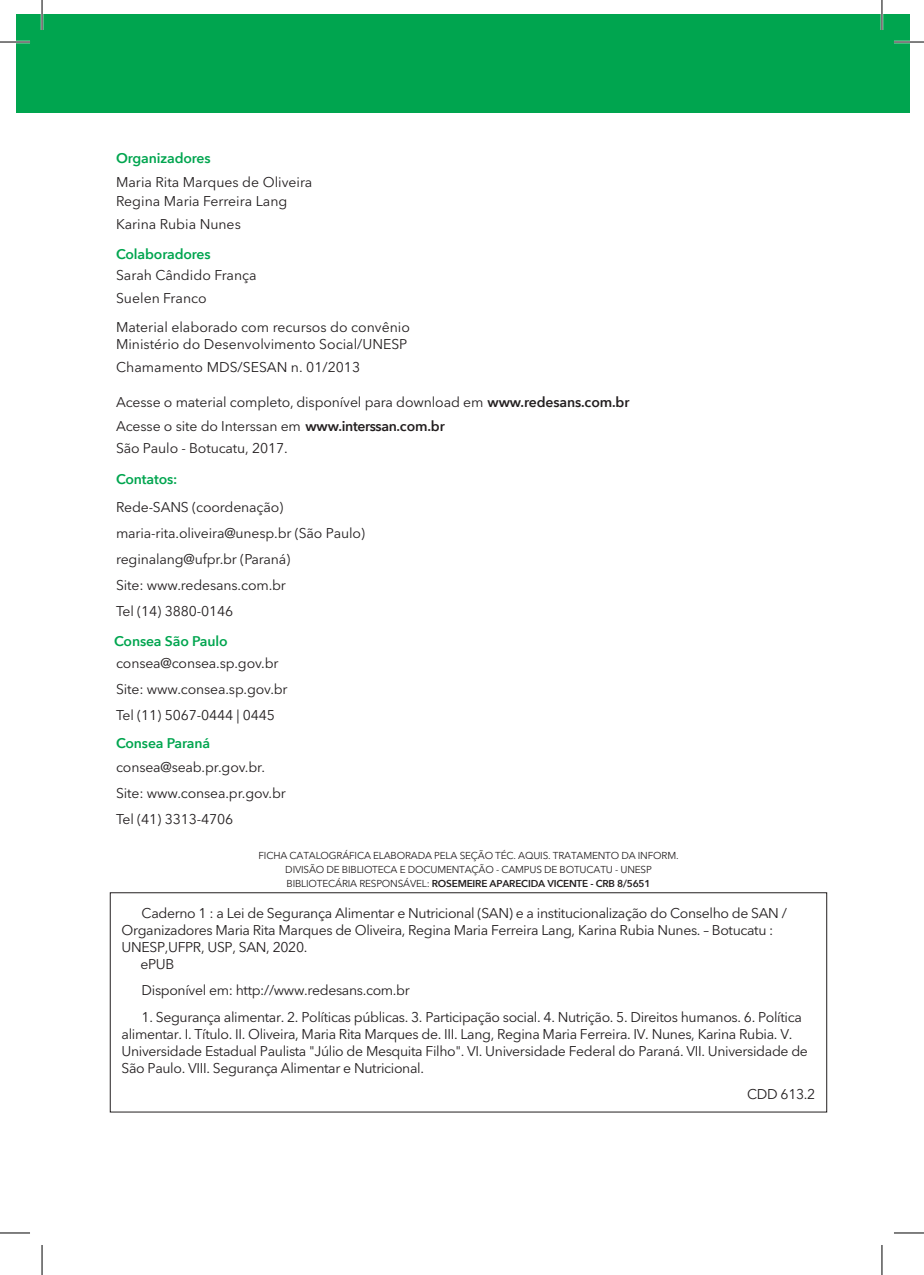
<style>
.page{position:relative;width:924px;height:1275px;background:#fff}
.page>*{position:absolute;margin:0;border:0;box-sizing:border-box;transform-origin:0 0}
.t1{font:14px/26px "Avenir Next LT Pro";letter-spacing:-.025em;color:#231f20}
.t2{font:14px/19.4px "Avenir Next LT Pro";color:#231f20}
.t3{font:600 14px "Avenir Next";letter-spacing:-.01em;color:#00a54f}
.t4{font:10px/14px "Avenir Next LT Pro";letter-spacing:-.02em;color:#231f20;text-align:center}
.t5{font:600 10px "Avenir Next";letter-spacing:-.02em;color:#231f20}
.s1{font-family:"Avenir Next";font-weight:600}
.s2{font-family:"Avenir Next LT Pro";font-weight:400}
</style>
<div class="page">
<div style="left:16px;top:15px;width:865px;height:98px;background:#00a54f"></div>
<div style="left:881px;top:15px;width:28px;height:98px;background:#00a54f"></div>
<hr style="left:0;top:41px;width:30px;height:2px;background:#fff">
<hr style="left:893px;top:41px;width:30px;height:2px;background:#fff">
<hr style="left:41px;top:0;width:2px;height:30px;background:#fff">
<hr style="left:880px;top:0;width:2px;height:30px;background:#fff">
<hr style="left:0;top:42px;width:30px;height:1px;background:#000">
<hr style="left:893px;top:42px;width:30px;height:1px;background:#000">
<hr style="left:0;top:1232px;width:30px;height:1px;background:#000">
<hr style="left:893px;top:1232px;width:30px;height:1px;background:#000">
<hr style="left:42px;top:0;width:1px;height:30px;background:#000">
<hr style="left:42px;top:1245px;width:1px;height:30px;background:#000">
<hr style="left:881px;top:0;width:1px;height:30px;background:#000">
<hr style="left:881px;top:1245px;width:1px;height:30px;background:#000">
<div style="left:110px;top:892px;width:716px;height:220px;border:1px solid #231f20"></div>
<p class="t3" style="left:116px;top:149px;width:96px">Organizadores</p>
<p class="t2" style="left:116px;top:172px;width:198px">Maria Rita Marques de Oliveira<br>Regina Maria Ferreira Lang</p>
<p class="t2" style="left:116px;top:214px;width:126px">Karina Rubia Nunes</p>
<p class="t3" style="left:116px;top:245px;width:96px">Colaboradores</p>
<p class="t2" style="left:116px;top:264px;width:142px;line-height:22.4px">Sarah Cândido França<br>Suelen Franco</p>
<p class="t2" style="left:116px;top:319px;width:295px;line-height:16.8px">Material elaborado com recursos do convênio<br>Ministério do Desenvolvimento Social/UNESP</p>
<p class="t2" style="left:116px;top:357px;width:245px">Chamamento MDS/SESAN n. 01/2013</p>
<p class="t1" style="left:116px;top:389px;width:514px">Acesse o material completo, disponível para download em <span class="s1">www.redesans.com.br</span></p>
<p class="t1" style="left:116px;top:413px;width:330px">Acesse o site do Interssan em <span class="s1">www.interssan.com.br</span></p>
<p class="t1" style="left:116px;top:435px;width:173px">São Paulo - Botucatu, 2017.</p>
<p class="t3" style="left:116px;top:470px;width:63px">Contatos:</p>
<p class="t1" style="left:116px;top:494px;width:250px">Rede-SANS (coordenação) maria-rita.oliveira@unesp.br (São Paulo) reginalang@ufpr.br (Paraná)<br>Site: www.redesans.com.br<br>Tel (14) 3880-0146</p>
<p class="t3" style="left:114px;top:632px;width:115px">Consea São Paulo</p>
<p class="t1" style="left:116px;top:650px;width:173px">consea@consea.sp.gov.br<br>Site: www.consea.sp.gov.br<br>Tel (11) 5067-0444 | 0445</p>
<p class="t3" style="left:116px;top:734px;width:96px">Consea Paraná</p>
<p class="t1" style="left:116px;top:754px;width:171px">consea@seab.pr.gov.br.<br>Site: www.consea.pr.gov.br<br>Tel (41) 3313-4706</p>
<p class="t4" style="left:258px;top:849px;width:421px">FICHA CATALOGRÁFICA ELABORADA PELA SEÇÃO TÉC. AQUIS. TRATAMENTO DA INFORM.<br>DIVISÃO DE BIBLIOTECA E DOCUMENTAÇÃO - CAMPUS DE BOTUCATU - UNESP</p>
<p class="t5" style="left:286px;top:877px;width:365px"><span class="s2">BIBLIOTECÁRIA RESPONSÁVEL:</span> ROSEMEIRE APARECIDA VICENTE - CRB 8/5651</p>
<p class="t1" style="left:141px;top:900px;width:646px">Caderno 1 : a Lei de Segurança Alimentar e Nutricional (SAN) e a institucionalização do Conselho de SAN /</p>
<p class="t1" style="left:121px;top:917px;width:653px">Organizadores Maria Rita Marques de Oliveira, Regina Maria Ferreira Lang, Karina Rubia Nunes. – Botucatu :</p>
<p class="t1" style="left:121px;top:934px;width:187px">UNESP,UFPR, USP, SAN, 2020.</p>
<p class="t1" style="left:140px;top:950px;width:35px">ePUB</p>
<p class="t1" style="left:141px;top:977px;width:269px">Disponível em: http://www.redesans.com.br</p>
<p class="t1" style="left:121px;top:1009px;width:687px;line-height:16.8px;text-indent:20px">1. Segurança alimentar. 2. Políticas públicas. 3. Participação social. 4. Nutrição. 5. Direitos humanos. 6. Política alimentar. I. Título. II. Oliveira, Maria Rita Marques de. III. Lang, Regina Maria Ferreira. IV. Nunes, Karina Rubia. V.<br>Universidade Estadual Paulista "Júlio de Mesquita Filho". VI. Universidade Federal do Paraná. VII. Universidade de São Paulo. VIII. Segurança Alimentar e Nutricional.</p>
<p class="t1" style="left:746px;top:1081px;width:70px">CDD 613.2</p>
</div>
